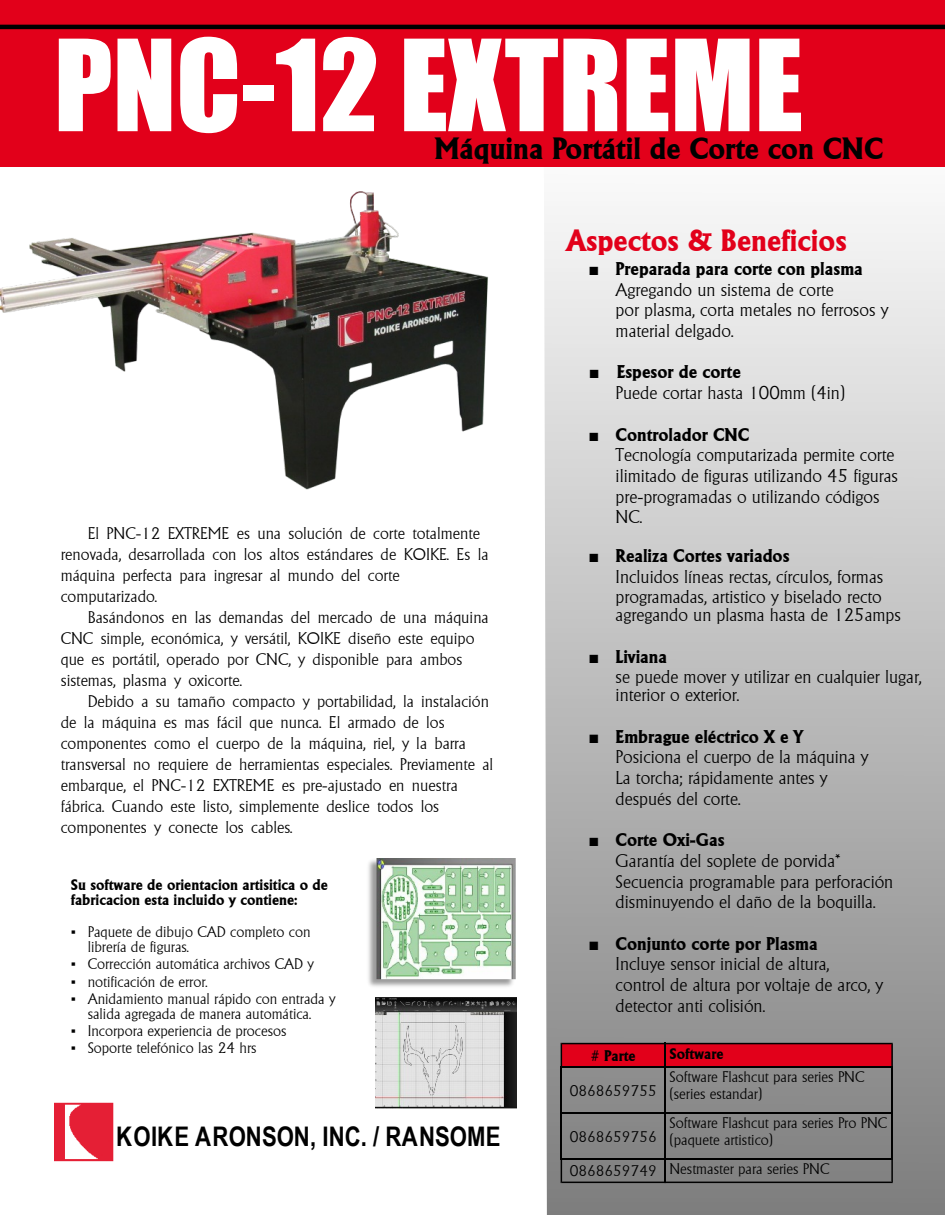
<style>
.page{position:relative;width:945px;height:1215px;background:#fff}
.page>*{position:absolute;margin:0;border:0;box-sizing:border-box;transform-origin:0 0}
.t1{font:117.15px "Impact";color:#fff}
.t2{font:30px "Andre Heavy SF Bold";color:#000}
.t3{font:30px "Andre Heavy SF Bold";color:#e2001a}
.t4{font:700 27px "Arial Narrow";letter-spacing:.005em;color:#000}
.t5{font:18px/20.7px "Andre Light SF";color:#000}
.t6{font:18px "Andre Heavy SF Bold";color:#000}
.t7{font:16.5px/21px "Andre Light SF";color:#000}
.t8{font:15px/15px "Andre Light SF";color:#000}
.t9{font:15px/15px "Andre Heavy SF Bold";color:#000}
.s1{font-family:"Times New Roman"}
.s2{font-family:"Times New Roman";font-weight:700}
</style>
<div class="page">
<img style="left:54px;top:1102px;width:59px;height:59px">
<svg style="left:545px;top:215px;width:400px;height:1000px;background:#bababa"></svg>
<div style="left:0;top:0;width:945px;height:167px;background:#e2001a"></div>
<hr style="left:0;top:25px;width:945px;height:4px;background:#000">
<hr style="left:561px;top:1112px;width:105px;height:2px;background:#000">
<hr style="left:664px;top:1112px;width:229px;height:2px;background:#000">
<hr style="left:561px;top:1066px;width:1px;height:48px;background:#000">
<hr style="left:561px;top:1112px;width:1px;height:48px;background:#000">
<hr style="left:664px;top:1066px;width:2px;height:48px;background:#000">
<hr style="left:664px;top:1112px;width:2px;height:48px;background:#000">
<svg style="left:561px;top:1043px;width:332px;height:25px;background:#c00016"></svg>
<hr style="left:891px;top:1066px;width:2px;height:48px;background:#000">
<hr style="left:891px;top:1112px;width:2px;height:48px;background:#000">
<svg style="left:561px;top:1158px;width:332px;height:25px;background:#6e6e6e"></svg>
<img style="left:368px;top:858px;width:148px;height:129px">
<img style="left:377px;top:859px;width:138px;height:120px">
<img style="left:376px;top:998px;width:141px;height:111px">
<img style="left:0;top:191px;width:575px;height:327px">
<h1 class="t1" style="left:54px;top:39px;width:751px">PNC-12 EXTREME</h1>
<h2 class="t2" style="left:434px;top:137px;width:450px">Máquina Portátil de Corte con CNC</h2>
<p class="t7" style="left:61px;top:523px;width:429px;text-indent:27px">El PNC-12 EXTREME es una solución de corte totalmente renovada, desarrollada con los altos estándares de KOIKE. Es la máquina perfecta para ingresar al mundo del corte computarizado.</p>
<p class="t7" style="left:61px;top:607px;width:430px;text-indent:27px">Basándonos en las demandas del mercado de una máquina CNC simple, económica, y versátil, KOIKE diseño este equipo que es portátil, operado por CNC, y disponible para ambos sistemas, plasma y oxicorte.</p>
<p class="t7" style="left:61px;top:691px;width:434px;text-indent:27px">Debido a su tamaño compacto y portabilidad, la instalación de la máquina es mas fácil que nunca. El armado de los componentes como el cuerpo de la máquina, riel, y la barra transversal no requiere de herramientas especiales. Previamente al embarque, el PNC-12 EXTREME es pre-ajustado en nuestra fábrica. Cuando este listo, simplemente deslice todos los componentes y conecte los cables.</p>
<p class="t9" style="left:71px;top:878px;width:259px">Su software de orientacion artisitica o de fabricacion esta incluido y contiene:</p>
<p class="t8" style="left:88px;top:925px;width:224px;text-indent:-17px"><span class="s1">▪</span> Paquete de dibujo CAD completo con librería de figuras.</p>
<p class="t8" style="left:71px;top:957px;width:244px"><span class="s1">▪</span> Corrección automática archivos CAD y</p>
<p class="t8" style="left:71px;top:974px;width:138px"><span class="s1">▪</span> notificación de error.</p>
<p class="t8" style="left:71px;top:991px;width:266px;text-align:center"><span class="s1">▪</span> Anidamiento manual rápido con entrada y salida agregada de manera automática.</p>
<p class="t8" style="left:71px;top:1024px;width:217px"><span class="s1">▪</span> Incorpora experiencia de procesos</p>
<p class="t8" style="left:71px;top:1041px;width:187px"><span class="s1">▪</span> Soporte telefónico las 24 hrs</p>
<h3 class="t4" style="left:116px;top:1126px;width:386px">KOIKE ARONSON, INC. / RANSOME</h3>
<h2 class="t3" style="left:566px;top:229px;width:282px">Aspectos &amp; Beneficios</h2>
<p class="t6" style="left:589px;top:262px;width:276px"><span class="s1">■</span> Preparada para corte con plasma</p>
<p class="t5" style="left:616px;top:279px;width:274px">Agregando un sistema de corte<br>por plasma, corta metales no ferrosos y material delgado.</p>
<p class="t6" style="left:589px;top:365px;width:153px"><span class="s1">■</span> Espesor de corte</p>
<p class="t5" style="left:616px;top:383px;width:231px">Puede cortar hasta 100mm (4in)</p>
<p class="t6" style="left:589px;top:427px;width:162px"><span class="s1">■</span> Controlador CNC</p>
<p class="t5" style="left:616px;top:445px;width:284px">Tecnología computarizada permite corte ilimitado de figuras utilizando 45 figuras pre-programadas o utilizando códigos<br>NC.</p>
<p class="t6" style="left:589px;top:549px;width:202px"><span class="s1">■</span> Realiza Cortes variados</p>
<p class="t5" style="left:616px;top:566px;width:269px">Incluidos líneas rectas, círculos, formas programadas, artistico y biselado recto</p>
<p class="t5" style="left:616px;top:605px;width:287px">agregando un plasma hasta de 125amps</p>
<p class="t6" style="left:589px;top:649px;width:80px"><span class="s1">■</span> Liviana</p>
<p class="t5" style="left:616px;top:668px;width:308px;line-height:18px">se puede mover y utilizar en cualquier lugar, interior o exterior.</p>
<p class="t6" style="left:589px;top:730px;width:216px"><span class="s2">■</span> Embrague eléctrico X e Y</p>
<p class="t5" style="left:616px;top:747px;width:254px">Posiciona el cuerpo de la máquina y<br>La torcha; rápidamente antes y después del corte.</p>
<p class="t6" style="left:589px;top:833px;width:137px"><span class="s1">■</span> Corte Oxi-Gas</p>
<p class="t5" style="left:616px;top:850px;width:279px">Garantía del soplete de porvida*<br>Secuencia programable para perforación disminuyendo el daño de la boquilla.</p>
<p class="t6" style="left:589px;top:936px;width:231px"><span class="s2">■</span> Conjunto corte por Plasma</p>
<p class="t5" style="left:616px;top:954px;width:269px">Incluye sensor inicial de altura, control de altura por voltaje de arco, y detector anti colisión.</p>
<p class="t9" style="left:591px;top:1049px;width:46px"># Parte</p>
<p class="t9" style="left:670px;top:1047px;width:56px">Software</p>
<p class="t8" style="left:570px;top:1083px;width:89px">0868659755</p>
<p class="t8" style="left:670px;top:1069px;width:196px;line-height:17.1px">Software Flashcut para series PNC (series estandar)</p>
<p class="t8" style="left:670px;top:1114px;width:219px;line-height:17.1px">Software Flashcut para series Pro PNC (paquete artistico)</p>
<p class="t8" style="left:570px;top:1161px;width:261px">0868659749 Nestmaster para series PNC</p>
<p class="t8" style="left:570px;top:1129px;width:89px">0868659756</p>
</div>
